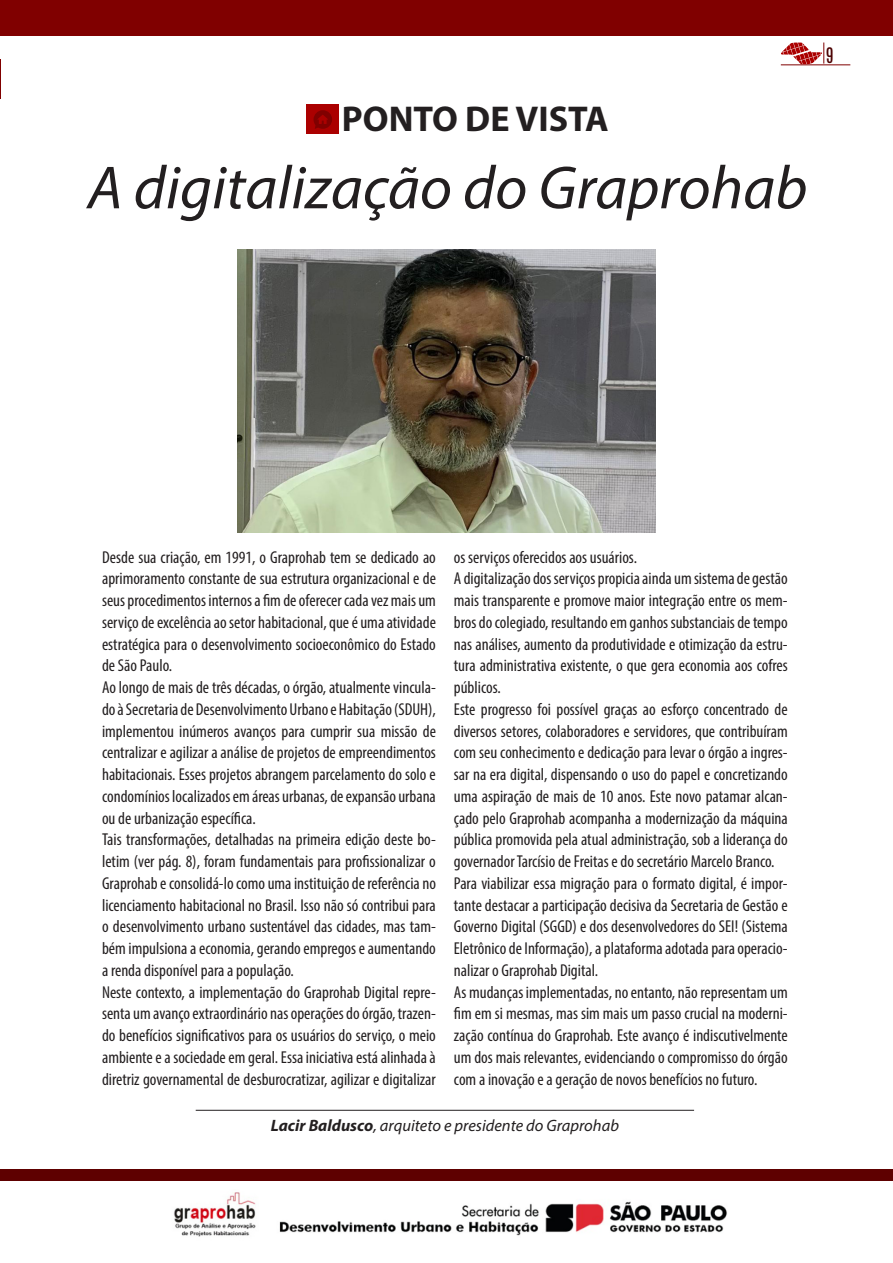
<style>
.page{position:relative;width:893px;height:1263px;background:#fff}
.page>*{position:absolute;margin:0;border:0;box-sizing:border-box;transform-origin:0 0}
.t1{font:italic 61.35px "Myriad Pro";color:#231f20}
.t2{font:700 36px "Myriad Pro";color:#231f20}
.t3{font:18px "Antonio";color:#4b0000}
.t4{font:condensed 17.25px/21.8px "Myriad Pro";color:#231f20;text-align:justify}
.t5{font:italic 16.5px "Myriad Pro";color:#231f20}
.s1{font-weight:700}
</style>
<div class="page">
<hr style="left:781px;top:64px;width:69px;height:1px;background:#800000">
<svg style="left:781px;top:43px;width:43px;height:21px"></svg>
<div style="left:0;top:0;width:893px;height:36px;background:#800000"></div>
<div style="left:0;top:1169px;width:893px;height:12px;background:#5e0000"></div>
<img style="left:279px;top:1201px;width:448px;height:35px">
<img style="left:174px;top:1192px;width:82px;height:45px">
<img style="left:238px;top:250px;width:417px;height:282px">
<div style="left:306px;top:104px;width:33px;height:30px;background:#ab0000"></div>
<svg style="left:314px;top:110px;width:18px;height:19px"></svg>
<hr style="left:0;top:60px;width:1px;height:39px;background:#800000">
<hr style="left:196px;top:1110px;width:498px;height:1px;background:#231f20">
<p class="t2" style="left:342px;top:96px;width:268px">PONTO DE VISTA</p>
<p class="t1" style="left:88px;top:150px;width:721px">A digitalização do Graprohab</p>
<p class="t3" style="left:826px;top:42px;width:9px">9</p>
<p class="t4" style="left:102px;top:546px;width:335px">Desde sua criação, em 1991, o Graprohab tem se dedicado ao aprimoramento constante de sua estrutura organizacional e de seus procedimentos internos a fim de oferecer cada vez mais um serviço de excelência ao setor habitacional, que é uma atividade estratégica para o desenvolvimento socioeconômico do Estado de São Paulo.</p>
<p class="t4" style="left:102px;top:676px;width:335px">Ao longo de mais de três décadas, o órgão, atualmente vincula&shy;do à Secretaria de Desenvolvimento Urbano e Habitação (SDUH), implementou inúmeros avanços para cumprir sua missão de centralizar e agilizar a análise de projetos de empreendimentos habitacionais. Esses projetos abrangem parcelamento do solo e condomínios localizados em áreas urbanas, de expansão urbana ou de urbanização específica.</p>
<p class="t4" style="left:102px;top:828px;width:335px">Tais transformações, detalhadas na primeira edição deste bo&shy;letim (ver pág. 8), foram fundamentais para profissionalizar o Graprohab e consolidá-lo como uma instituição de referência no licenciamento habitacional no Brasil. Isso não só contribui para o desenvolvimento urbano sustentável das cidades, mas tam&shy;bém impulsiona a economia, gerando empregos e aumentando a renda disponível para a população.</p>
<p class="t4" style="left:102px;top:981px;width:335px">Neste contexto, a implementação do Graprohab Digital repre&shy;senta um avanço extraordinário nas operações do órgão, trazen&shy;do benefícios significativos para os usuários do serviço, o meio ambiente e a sociedade em geral. Essa iniciativa está alinhada à diretriz governamental de desburocratizar, agilizar e digitalizar</p>
<p class="t4" style="left:454px;top:546px;width:185px">os serviços oferecidos aos usuários.</p>
<p class="t4" style="left:454px;top:567px;width:335px">A digitalização dos serviços propicia ainda um sistema de gestão mais transparente e promove maior integração entre os mem&shy;bros do colegiado, resultando em ganhos substanciais de tempo nas análises, aumento da produtividade e otimização da estru&shy;tura administrativa existente, o que gera economia aos cofres públicos.</p>
<p class="t4" style="left:454px;top:698px;width:335px">Este progresso foi possível graças ao esforço concentrado de diversos setores, colaboradores e servidores, que contribuíram com seu conhecimento e dedicação para levar o órgão a ingres&shy;sar na era digital, dispensando o uso do papel e concretizando uma aspiração de mais de 10 anos. Este novo patamar alcan&shy;çado pelo Graprohab acompanha a modernização da máquina pública promovida pela atual administração, sob a liderança do governador Tarcísio de Freitas e do secretário Marcelo Branco.</p>
<p class="t4" style="left:454px;top:872px;width:335px">Para viabilizar essa migração para o formato digital, é impor&shy;tante destacar a participação decisiva da Secretaria de Gestão e Governo Digital (SGGD) e dos desenvolvedores do SEI! (Sistema Eletrônico de Informação), a plataforma adotada para operacio&shy;nalizar o Graprohab Digital.</p>
<p class="t4" style="left:454px;top:981px;width:335px">As mudanças implementadas, no entanto, não representam um fim em si mesmas, mas sim mais um passo crucial na moderni&shy;zação contínua do Graprohab. Este avanço é indiscutivelmente um dos mais relevantes, evidenciando o compromisso do órgão com a inovação e a geração de novos benefícios no futuro.</p>
<p class="t5" style="left:271px;top:1115px;width:350px"><span class="s1">Lacir Baldusco</span>, arquiteto e presidente do Graprohab</p>
</div>
